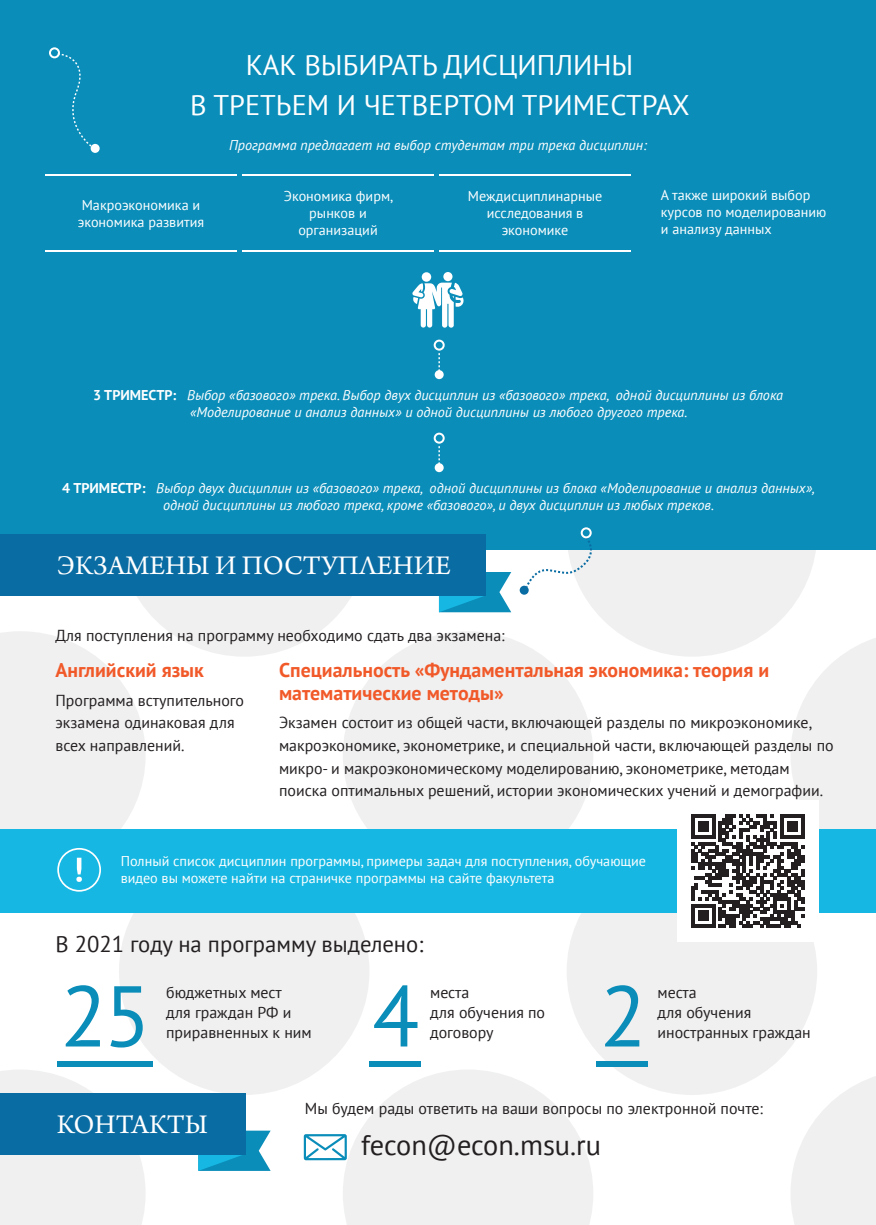
<style>
.page{position:relative;width:876px;height:1225px;background:#fff}
.page>*{position:absolute;margin:0;border:0;box-sizing:border-box;transform-origin:0 0}
.t1{font:86px "PT Sans";color:#0a8db9}
.t2{font:28.4px/39.6px "PT Sans";color:#fff;text-align:center}
.t3{font:28.4px "Arno Pro";color:#fff}
.t4{font:28.4px "PT Sans";letter-spacing:-.005em;color:#231f20}
.t5{font:22.6px "PT Sans";color:#231f20}
.t6{font:700 19.8px/22.6px "PT Sans";color:#f15929}
.t7{font:15.8px/19.8px "PT Sans";color:#231f20}
.t8{font:italic 14.2px/17px "PT Sans";color:#fff;text-align:center}
.t9{font:14.2px/17px "PT Sans";color:#fff}
.s1{font-weight:700;font-style:normal}
</style>
<div class="page">
<div style="left:343px;top:631px;width:250px;height:248px;background:#f0f0f0;border-radius:50%"></div>
<div style="left:119px;top:409px;width:250px;height:247px;background:#f0f0f0;border-radius:50%"></div>
<div style="left:567px;top:409px;width:250px;height:247px;background:#f0f0f0;border-radius:50%"></div>
<svg style="left:0;top:1070px;width:146px;height:155px"></svg>
<div style="left:119px;top:847px;width:250px;height:248px;background:#f0f0f0;border-radius:50%"></div>
<div style="left:567px;top:847px;width:250px;height:248px;background:#f0f0f0;border-radius:50%"></div>
<svg style="left:791px;top:1076px;width:85px;height:149px"></svg>
<div style="left:0;top:0;width:876px;height:549px;background:#0a8db9"></div>
<svg style="left:412px;top:272px;width:52px;height:56px"></svg>
<svg style="left:57px;top:54px;width:38px;height:96px"></svg>
<div style="left:49px;top:47px;width:11px;height:11px;border:2px solid #fff;border-radius:50%"></div>
<svg style="left:524px;top:535px;width:78px;height:54px"></svg>
<div style="left:581px;top:527px;width:11px;height:11px;border:2px solid #fff;border-radius:50%"></div>
<div style="left:520px;top:586px;width:9px;height:9px;background:#096ca3;border-radius:50%"></div>
<div style="left:91px;top:144px;width:9px;height:9px;background:#fff;border-radius:50%"></div>
<svg style="left:438px;top:353px;width:2px;height:17px"></svg>
<div style="left:434px;top:340px;width:11px;height:11px;border:2px solid #fff;border-radius:50%"></div>
<div style="left:435px;top:370px;width:9px;height:9px;background:#fff;border-radius:50%"></div>
<svg style="left:438px;top:446px;width:2px;height:17px"></svg>
<div style="left:434px;top:433px;width:11px;height:11px;border:2px solid #fff;border-radius:50%"></div>
<div style="left:435px;top:463px;width:9px;height:9px;background:#fff;border-radius:50%"></div>
<hr style="left:45px;top:251px;width:192px;height:1px;background:#fff">
<hr style="left:242px;top:251px;width:192px;height:1px;background:#fff">
<hr style="left:439px;top:251px;width:192px;height:1px;background:#fff">
<hr style="left:45px;top:175px;width:192px;height:1px;background:#fff">
<hr style="left:242px;top:175px;width:192px;height:1px;background:#fff">
<hr style="left:439px;top:175px;width:192px;height:1px;background:#fff">
<svg style="left:198px;top:1130px;width:73px;height:41px;background:#30a4ca"></svg>
<div style="left:0;top:1093px;width:245px;height:61px;background:#096ca3"></div>
<svg style="left:439px;top:572px;width:72px;height:40px;background:#2ba3c9"></svg>
<div style="left:0;top:534px;width:486px;height:61px;background:#096ca3"></div>
<div style="left:0;top:830px;width:876px;height:83px;background:#16b8e3"></div>
<div style="left:57px;top:848px;width:44px;height:43px;border:2px solid #fff;border-radius:50%"></div>
<svg style="left:0;top:631px;width:146px;height:251px"></svg>
<div style="left:57px;top:1061px;width:95px;height:5px;background:#0a8db9"></div>
<div style="left:369px;top:1061px;width:51px;height:5px;background:#0a8db9"></div>
<div style="left:596px;top:1061px;width:52px;height:5px;background:#0a8db9"></div>
<svg style="left:304px;top:1070px;width:289px;height:155px"></svg>
<div style="left:677px;top:800px;width:142px;height:142px;background:#fff"></div>
<svg style="left:691px;top:632px;width:185px;height:296px"></svg>
<h2 class="t2" style="left:190px;top:44px;width:501px">КАК ВЫБИРАТЬ ДИСЦИПЛИНЫ<br>В ТРЕТЬЕМ И ЧЕТВЕРТОМ ТРИМЕСТРАХ</h2>
<p class="t8" style="left:229px;top:137px;width:419px">Программа предлагает на выбор студентам три трека дисциплин:</p>
<p class="t9" style="left:78px;top:196px;width:128px">Макроэкономика и экономика развития</p>
<p class="t9" style="left:284px;top:187px;width:111px;text-align:center">Экономика фирм, рынков и организаций</p>
<p class="t9" style="left:468px;top:187px;width:136px;text-align:center">Междисциплинарные исследования в экономике</p>
<p class="t9" style="left:661px;top:186px;width:167px">А также широкий выбор курсов по моделированию и анализу данных</p>
<p class="t8" style="left:93px;top:387px;width:691px"><span class="s1">3 ТРИМЕСТР:</span> Выбор «базового» трека. Выбор двух дисциплин из «базового» трека, одной дисциплины из блока «Моделирование и анализ данных» и одной дисциплины из любого другого трека.</p>
<p class="t8" style="left:62px;top:479px;width:754px"><span class="s1">4 ТРИМЕСТР:</span> Выбор двух дисциплин из «базового» трека, одной дисциплины из блока «Моделирование и анализ данных», одной дисциплины из любого трека, кроме «базового», и двух дисциплин из любых треков.</p>
<h2 class="t3" style="left:57px;top:549px;width:396px">ЭКЗАМЕНЫ И ПОСТУПЛЕНИЕ</h2>
<p class="t7" style="left:56px;top:625px;width:451px">Для поступления на программу необходимо сдать два экзамена:</p>
<p class="t6" style="left:56px;top:658px;width:150px">Английский язык</p>
<p class="t7" style="left:56px;top:688px;width:190px;line-height:22.6px">Программа вступительного экзамена одинаковая для всех направлений.</p>
<p class="t6" style="left:279px;top:658px;width:492px">Специальность «Фундаментальная экономика: теория и математические методы»</p>
<p class="t7" style="left:279px;top:711px;width:556px;line-height:22.6px">Экзамен состоит из общей части, включающей разделы по микроэкономике, макроэкономике, эконометрике, и специальной части, включающей разделы по микро- и макроэкономическому моделированию, эконометрике, методам поиска оптимальных решений, истории экономических учений и демографии.</p>
<p class="t9" style="left:121px;top:852px;width:527px">Полный список дисциплин программы, примеры задач для поступления, обучающие видео вы можете найти на страничке программы на сайте факультета</p>
<h3 class="t5" style="left:56px;top:929px;width:369px">В 2021 году на программу выделено:</h3>
<h1 class="t1" style="left:60px;top:961px;width:92px">25</h1>
<p class="t7" style="left:166px;top:982px;width:147px">бюджетных мест<br>для граждан РФ и приравненных к ним</p>
<h1 class="t1" style="left:372px;top:961px;width:48px">4</h1>
<p class="t7" style="left:430px;top:982px;width:116px">места<br>для обучения по договору</p>
<h1 class="t1" style="left:600px;top:961px;width:48px">2</h1>
<p class="t7" style="left:657px;top:982px;width:155px">места<br>для обучения иностранных граждан</p>
<h2 class="t3" style="left:57px;top:1107px;width:153px">КОНТАКТЫ</h2>
<p class="t7" style="left:305px;top:1098px;width:460px">Мы будем рады ответить на ваши вопросы по электронной почте:</p>
<h2 class="t4" style="left:361px;top:1127px;width:242px">fecon@econ.msu.ru</h2>
</div>
